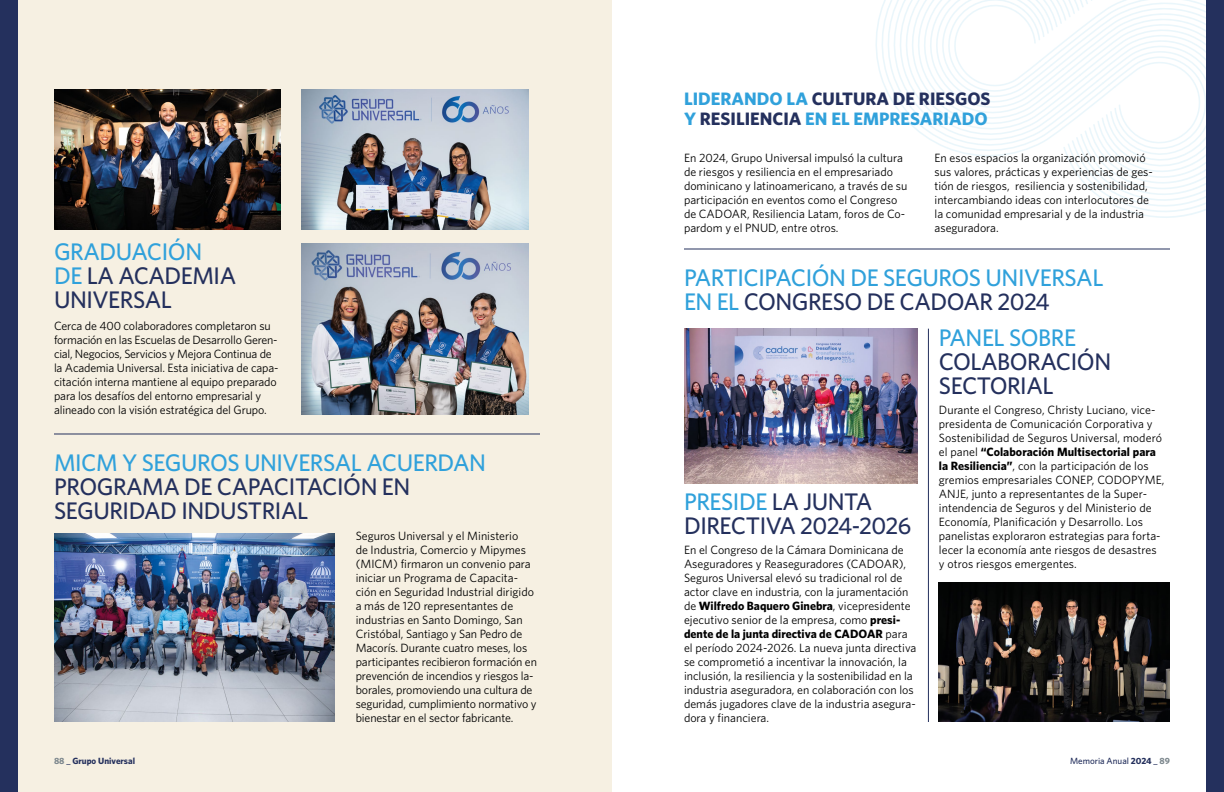
<style>
.page{position:relative;width:1224px;height:792px;background:#fff}
.page>*{position:absolute;margin:0;border:0;box-sizing:border-box;transform-origin:0 0}
.t1{font:500 24px/24px "Whitney";letter-spacing:-.02em;color:#24305d}
.t2{font:500 24px/24px "Whitney";letter-spacing:-.02em;color:#30a1db}
.t3{font:700 18px/20px "Whitney";color:#30a1db}
.t4{font:12px/14px "Whitney";color:#000}
.t5{font:500 9px "Whitney";color:#24305d}
.t6{font:700 9px "Whitney";color:#24305d}
.s1{color:#24305d}
.s2{color:#30a1db}
.s3{font-weight:700}
.s4{color:#7b868c}
.s5{font-weight:700;color:#7b868c}
</style>
<div class="page">
<svg style="left:1068px;top:0;width:138px;height:212px"></svg>
<svg style="left:875px;top:0;width:240px;height:159px"></svg>
<div style="left:0;top:0;width:612px;height:792px;background:#f6f0e2"></div>
<div style="left:1206px;top:0;width:18px;height:792px;background:#24305d"></div>
<div style="left:0;top:0;width:18px;height:792px;background:#24305d"></div>
<img style="left:54px;top:533px;width:281px;height:189px">
<img style="left:302px;top:243px;width:226px;height:171px">
<img style="left:54px;top:89px;width:227px;height:140px">
<img style="left:302px;top:89px;width:226px;height:140px">
<hr style="left:54px;top:434px;width:486px;height:1px;background:#24305d">
<img style="left:684px;top:329px;width:234px;height:155px">
<hr style="left:684px;top:249px;width:486px;height:1px;background:#24305d">
<img style="left:939px;top:582px;width:231px;height:140px">
<hr style="left:928px;top:329px;width:1px;height:393px;background:#24305d">
<h2 class="t3" style="left:684px;top:88px;width:308px">LIDERANDO LA <span class="s1">CULTURA DE RIESGOS<br></span>Y <span class="s1">RESILIENCIA</span> EN EL EMPRESARIADO</h2>
<h1 class="t1" style="left:54px;top:239px;width:184px"><span class="s2">GRADUACIÓN<br>DE</span> LA ACADEMIA<br>UNIVERSAL</h1>
<p class="t4" style="left:54px;top:319px;width:226px">Cerca de 400 colaboradores completaron su formación en las Escuelas de Desarrollo Geren&shy;cial, Negocios, Servicios y Mejora Continua de la Academia Universal. Esta iniciativa de capa&shy;citación interna mantiene al equipo preparado para los desafíos del entorno empresarial y alineado con la visión estratégica del Grupo.</p>
<h1 class="t2" style="left:54px;top:450px;width:434px">MICM Y SEGUROS UNIVERSAL ACUERDAN</h1>
<h1 class="t1" style="left:54px;top:474px;width:358px">PROGRAMA DE CAPACITACIÓN EN<br>SEGURIDAD INDUSTRIAL</h1>
<p class="t4" style="left:356px;top:529px;width:183px">Seguros Universal y el Ministerio<br>de Industria, Comercio y Mipymes (MICM) firmaron un convenio para iniciar un Programa de Capacita&shy;ción en Seguridad Industrial dirigido a más de 120 representantes de industrias en Santo Domingo, San Cristóbal, Santiago y San Pedro de Macorís. Durante cuatro meses, los participantes recibieron formación en prevención de incendios y riesgos la&shy;borales, promoviendo una cultura de seguridad, cumplimiento normativo y bienestar en el sector fabricante.</p>
<p class="t4" style="left:684px;top:151px;width:225px">En 2024, Grupo Universal impulsó la cultura de riesgos y resiliencia en el empresariado dominicano y latinoamericano, a través de su participación en eventos como el Congreso de CADOAR, Resiliencia Latam, foros de Co&shy;pardom y el PNUD, entre otros.</p>
<p class="t4" style="left:935px;top:151px;width:220px">En esos espacios la organización promovió sus valores, prácticas y experiencias de ges&shy;tión de riesgos, resiliencia y sostenibilidad, intercambiando ideas con interlocutores de la comunidad empresarial y de la industria aseguradora.</p>
<h1 class="t2" style="left:684px;top:265px;width:421px">PARTICIPACIÓN DE SEGUROS UNIVERSAL<br>EN EL <span class="s1">CONGRESO DE CADOAR 2024</span></h1>
<h1 class="t1" style="left:684px;top:489px;width:229px"><span class="s2">PRESIDE</span> LA JUNTA<br>DIRECTIVA 2024-2026</h1>
<p class="t4" style="left:684px;top:543px;width:234px">En el Congreso de la Cámara Dominicana de Aseguradores y Reaseguradores (CADOAR), Seguros Universal elevó su tradicional rol de actor clave en industria, con la juramentación de <span class="s3">Wilfredo Baquero Ginebra</span>, vicepresidente ejecutivo senior de la empresa, como <span class="s3">presi&shy;dente de la junta directiva de CADOAR</span> para el período 2024-2026. La nueva junta directiva se comprometió a incentivar la innovación, la inclusión, la resiliencia y la sostenibilidad en la industria aseguradora, en colaboración con los demás jugadores clave de la industria asegura&shy;dora y financiera.</p>
<h1 class="t2" style="left:939px;top:325px;width:139px">PANEL SOBRE</h1>
<h1 class="t1" style="left:939px;top:349px;width:174px">COLABORACIÓN<br>SECTORIAL</h1>
<p class="t4" style="left:939px;top:403px;width:227px">Durante el Congreso, Christy Luciano, vice&shy;presidenta de Comunicación Corporativa y Sostenibilidad de Seguros Universal, moderó el panel <span class="s3">“Colaboración Multisectorial para la Resiliencia”</span>, con la participación de los gremios empresariales CONEP, CODOPYME, ANJE, junto a representantes de la Super&shy;intendencia de Seguros y del Ministerio de Economía, Planificación y Desarrollo. Los panelistas exploraron estrategias para forta&shy;lecer la economía ante riesgos de desastres y otros riesgos emergentes.</p>
<p class="t6" style="left:54px;top:755px;width:83px"><span class="s4">88</span> _ Grupo Universal</p>
<p class="t5" style="left:1070px;top:755px;width:101px">Memoria Anual <span class="s3">2024 _</span> <span class="s5">89</span></p>
</div>
